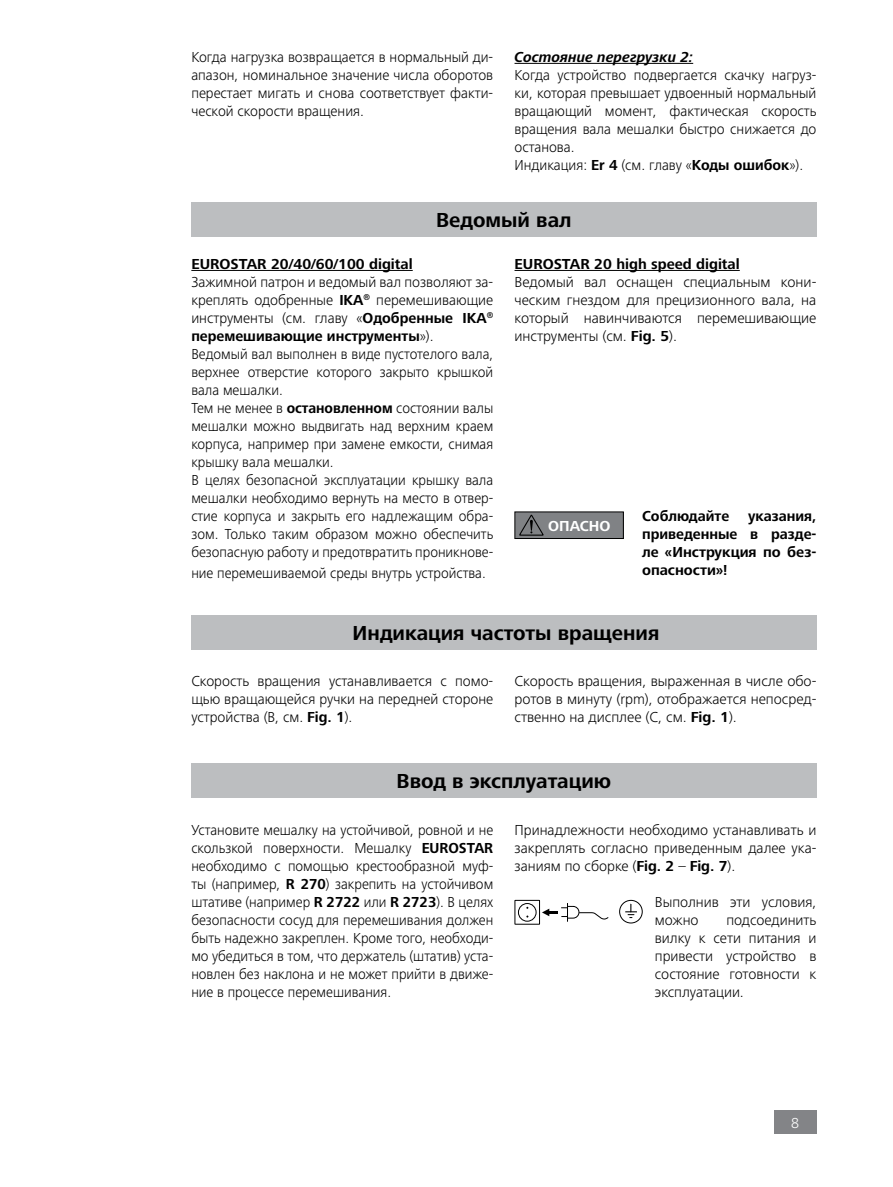
<style>
.page{position:relative;width:893px;height:1187px;background:#fff}
.page>*{position:absolute;margin:0;border:0;box-sizing:border-box;transform-origin:0 0}
.t1{font:700 21px "Frutiger Next IKA";color:#000}
.t2{font:300 15px/18px "Frutiger Next IKA";color:#000;text-align:justify}
.t3{font:300 15px/18px "Frutiger Next IKA";color:#000;text-align:justify;scale:.95 1}
.t4{font:700 15px/18px "Frutiger Next IKA";color:#000;text-align:justify}
.t5{font:italic 700 15px "Frutiger Next IKA";color:#000}
.t6{font:700 15px "Frutiger Next IKA";color:#fff}
.t7{font:300 15px "Frutiger Next IKA";color:#fff}
.s1{font-weight:700}
</style>
<div class="page">
<div style="left:774px;top:1110px;width:42px;height:23px;background:#838487"></div>
<div style="left:191px;top:202px;width:625px;height:34px;background:#bcbec0"></div>
<hr style="left:191px;top:270px;width:222px;height:1px;background:#000">
<hr style="left:514px;top:270px;width:226px;height:1px;background:#000">
<div style="left:191px;top:615px;width:625px;height:34px;background:#bcbec0"></div>
<div style="left:515px;top:512px;width:108px;height:26px;background:#808285"></div>
<div style="left:514px;top:511px;width:110px;height:28px;border:1px solid #000"></div>
<svg style="left:518px;top:514px;width:26px;height:24px"></svg>
<hr style="left:514px;top:63px;width:179px;height:1px;background:#000">
<div style="left:191px;top:763px;width:625px;height:34px;background:#bcbec0"></div>
<div style="left:619px;top:899px;width:24px;height:24px;border:1px solid #000;border-radius:50%"></div>
<svg style="left:625px;top:903px;width:12px;height:15px"></svg>
<svg style="left:514px;top:899px;width:95px;height:25px"></svg>
<p class="t2" style="left:191px;top:48px;width:303px">Когда нагрузка возвращается в нормальный ди&shy;апазон, номинальное значение числа оборотов перестает мигать и снова соответствует факти&shy;ческой скорости вращения.</p>
<p class="t5" style="left:514px;top:48px;width:180px">Состояние перегрузки 2:</p>
<p class="t2" style="left:514px;top:66px;width:303px;text-align:left">Когда устройство подвергается скачку нагруз&shy;ки, которая превышает удвоенный нормальный вращающий момент, фактическая скорость вращения вала мешалки быстро снижается до останова.<br>Индикация: <span class="s1">Er 4</span> (см. главу «<span class="s1">Коды ошибок</span>»).</p>
<h1 class="t1" style="left:436px;top:208px;width:137px">Ведомый вал</h1>
<p class="t4" style="left:191px;top:255px;width:223px">EUROSTAR 20/40/60/100 digital</p>
<p class="t2" style="left:191px;top:273px;width:303px;text-align:left">Зажимной патрон и ведомый вал позволяют за&shy;креплять одобренные <span class="s1">IKA</span><sup>®</sup> перемешивающие инструменты (см. главу «<span class="s1">Одобренные IKA</span><sup>® </sup><span class="s1">перемешивающие инструменты</span>»).<br>Ведомый вал выполнен в виде пустотелого вала, верхнее отверстие которого закрыто крышкой вала мешалки.<br>Тем не менее в <span class="s1">остановленном</span> состоянии валы мешалки можно выдвигать над верхним краем корпуса, например при замене емкости, снимая крышку вала мешалки.<br>В целях безопасной эксплуатации крышку вала мешалки необходимо вернуть на место в отвер&shy;стие корпуса и закрыть его надлежащим обра&shy;зом. Только таким образом можно обеспечить безопасную работу и предотвратить проникнове-</p>
<p class="t3" style="left:191px;top:564px;width:311px">ние перемешиваемой среды внутрь устройства.</p>
<p class="t4" style="left:514px;top:255px;width:227px">EUROSTAR 20 high speed digital</p>
<p class="t2" style="left:514px;top:273px;width:303px">Ведомый вал оснащен специальным кони&shy;ческим гнездом для прецизионного вала, на который навинчиваются перемешивающие инструменты (см. <span class="s1">Fig. 5</span>).</p>
<p class="t6" style="left:548px;top:517px;width:64px">ОПАСНО</p>
<p class="t4" style="left:642px;top:507px;width:89px">Соблюдайте</p>
<p class="t4" style="left:642px;top:507px;width:176px;text-indent:106px">указания, приведенные в разде&shy;ле «Инструкция по без&shy;опасности»!</p>
<h1 class="t1" style="left:353px;top:621px;width:308px">Индикация частоты вращения</h1>
<p class="t2" style="left:514px;top:672px;width:303px">Скорость вращения, выраженная в числе обо&shy;ротов в минуту (rpm), отображается непосред&shy;ственно на дисплее (C, см. <span class="s1">Fig. 1</span>).</p>
<p class="t2" style="left:191px;top:672px;width:303px">Скорость вращения устанавливается с помо&shy;щью вращающейся ручки на передней стороне устройства (B, см. <span class="s1">Fig. 1</span>).</p>
<h1 class="t1" style="left:397px;top:769px;width:216px">Ввод в эксплуатацию</h1>
<p class="t3" style="left:191px;top:821px;width:319px">Установите мешалку на устойчивой, ровной и не скользкой поверхности. Мешалку <span class="s1">EUROSTAR </span>необходимо с помощью крестообразной муф&shy;ты (например, <span class="s1">R 270</span>) закрепить на устойчивом штативе (например <span class="s1">R 2722</span> или <span class="s1">R 2723</span>). В целях безопасности сосуд для перемешивания должен быть надежно закреплен. Кроме того, необходи&shy;мо убедиться в том, что держатель (штатив) уста&shy;новлен без наклона и не может прийти в движе&shy;ние в процессе перемешивания.</p>
<p class="t2" style="left:514px;top:821px;width:303px">Принадлежности необходимо устанавливать и закреплять согласно приведенным далее ука&shy;заниям по сборке (<span class="s1">Fig. 2</span> – <span class="s1">Fig. 7</span>).</p>
<p class="t2" style="left:655px;top:893px;width:163px">Выполнив эти условия, можно</p>
<p class="t2" style="left:655px;top:911px;width:163px;text-indent:71px">подсоединить вилку к сети питания и привести устройство в состояние готовности к эксплуатации.</p>
<p class="t7" style="left:791px;top:1113px;width:9px">8</p>
</div>
